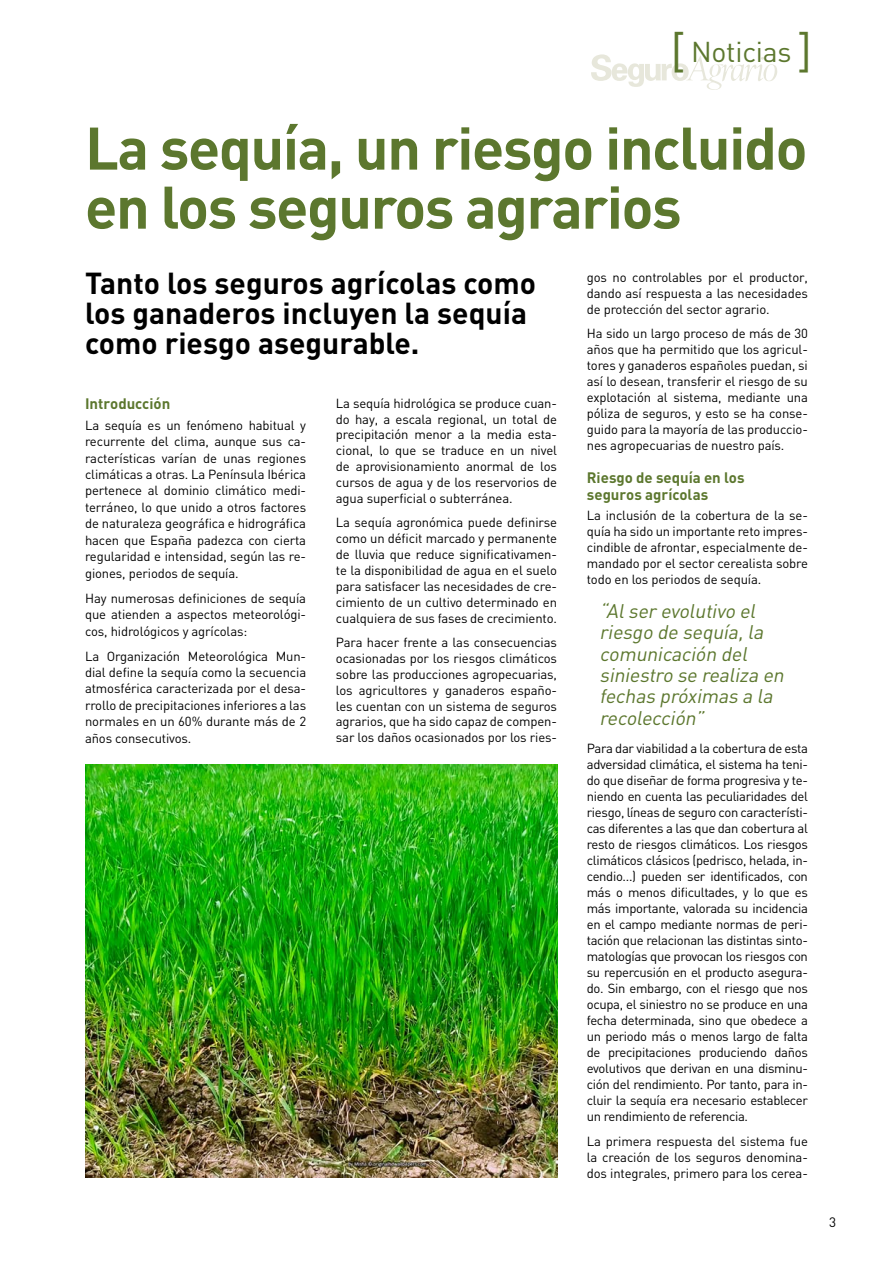
<style>
.page{position:relative;width:893px;height:1263px;background:#fff}
.page>*{position:absolute;margin:0;border:0;box-sizing:border-box;transform-origin:0 0}
.t1{font:700 59.1px/59.1px "DIN";letter-spacing:-.025em;color:#5c772e}
.t2{font:700 30px/30px "DIN";color:#000}
.t3{font:28.35px "DIN";letter-spacing:-.01em;color:#5c772e}
.t4{font:italic 19.5px/21.3px "DIN";color:#5c772e}
.t5{font:700 15px/16.5px "DIN";color:#5c772e}
.t6{font:13.5px "DIN";color:#000}
.t7{font:13.05px/16px "DIN";letter-spacing:-.01em;color:#000;text-align:justify}
.s1{font-size:47.25px}
</style>
<div class="page">
<svg style="left:591px;top:54px;width:186px;height:36px"></svg>
<img style="left:85px;top:764px;width:472px;height:414px">
<h3 class="t3" style="left:670px;top:34px;width:143px"><span class="s1">[</span> Noticias <span class="s1">]</span></h3>
<h1 class="t1" style="left:85px;top:116px;width:724px">La sequía, un riesgo incluido en los seguros agrarios</h1>
<h2 class="t2" style="left:85px;top:266px;width:453px">Tanto los seguros agrícolas como los ganaderos incluyen la sequía como riesgo asegurable.</h2>
<p class="t7" style="left:587px;top:269px;width:223px">gos no controlables por el productor, dando así respuesta a las necesidades de protección del sector agrario.</p>
<p class="t7" style="left:587px;top:325px;width:223px">Ha sido un largo proceso de más de 30 años que ha permitido que los agricul&shy;tores y ganaderos españoles puedan, si así lo desean, transferir el riesgo de su explotación al sistema, mediante una póliza de seguros, y esto se ha conse&shy;guido para la mayoría de las produccio&shy;nes agropecuarias de nuestro país.</p>
<p class="t5" style="left:587px;top:469px;width:159px">Riesgo de sequía en los seguros agrícolas</p>
<p class="t7" style="left:587px;top:507px;width:223px">La inclusión de la cobertura de la se&shy;quía ha sido un importante reto impres&shy;cindible de afrontar, especialmente de&shy;mandado por el sector cerealista sobre todo en los periodos de sequía.</p>
<h3 class="t4" style="left:600px;top:600px;width:190px">“Alserevolutivo el riesgo de sequía,la comunicación del siniestro se realiza en fechas próximas a la recolección”</h3>
<p class="t7" style="left:587px;top:740px;width:223px">Para dar viabilidad a la cobertura de esta adversidad climática, el sistema ha teni&shy;do que diseñar de forma progresiva y te&shy;niendo en cuenta las peculiaridades del riesgo, líneas de seguro con característi&shy;cas diferentes a las que dan cobertura al resto de riesgos climáticos. Los riesgos climáticos clásicos (pedrisco, helada, in&shy;cendio...) pueden ser identificados, con más o menos dificultades, y lo que es más importante, valorada su incidencia en el campo mediante normas de peri&shy;tación que relacionan las distintas sinto&shy;matologías que provocan los riesgos con su repercusión en el producto asegura&shy;do. Sin embargo, con el riesgo que nos ocupa, el siniestro no se produce en una fecha determinada, sino que obedece a un periodo más o menos largo de falta de precipitaciones produciendo daños evolutivos que derivan en una disminu&shy;ción del rendimiento. Por tanto, para in&shy;cluir la sequía era necesario establecer un rendimiento de referencia.</p>
<p class="t7" style="left:587px;top:1133px;width:223px">La primera respuesta del sistema fue la creación de los seguros denomina&shy;dos integrales, primero para los cerea-</p>
<p class="t5" style="left:85px;top:395px;width:87px">I ntroducción</p>
<p class="t7" style="left:85px;top:416px;width:223px;line-height:16.5px">La sequía es un fenómeno habitual y recurrente del clima, aunque sus ca&shy;racterísticas varían de unas regiones climáticas a otras. La Península Ibérica pertenece al dominio climático medi&shy;terráneo, lo que unido a otros factores de naturaleza geográfica e hidrográfica hacen que España padezca con cierta regularidad e intensidad, según las re&shy;giones, periodos de sequía.</p>
<p class="t7" style="left:85px;top:589px;width:223px;line-height:16.5px">Hay numerosas definiciones de sequía que atienden a aspectos meteorológi&shy;cos, hidrológicos y agrícolas:</p>
<p class="t7" style="left:85px;top:647px;width:223px;line-height:16.5px">La Organización Meteorológica M un&shy;dial define la sequía como la secuencia atmosférica caracterizada por el desa&shy;rrollo de precipitaciones inferiores a las normales en un 60% durante más de 2 años consecutivos.</p>
<p class="t7" style="left:336px;top:395px;width:223px">La sequía hidrológica se produce cuan&shy;do hay, a escala regional, un total de precipitación menor a la media esta&shy;cional, lo que se traduce en un nivel de aprovisionamiento anormal de los cursos de agua y de los reservorios de agua superficial o subterránea.</p>
<p class="t7" style="left:336px;top:514px;width:223px">La sequía agronómica puede definirse como un déficit marcado y permanente de lluvia que reduce significativamen&shy;te la disponibilidad de agua en el suelo para satisfacer las necesidades de cre&shy;cimiento de un cultivo determinado en cualquiera de sus fases de crecimiento.</p>
<p class="t7" style="left:336px;top:634px;width:223px">Para hacer frente a las consecuencias ocasionadas por los riesgos climáticos sobre las producciones agropecuarias, los agricultores y ganaderos españo&shy;les cuentan con un sistema de seguros agrarios, que ha sido capaz de compen&shy;sar los daños ocasionados por los ries-</p>
<p class="t6" style="left:829px;top:1214px;width:9px">3</p>
</div>
